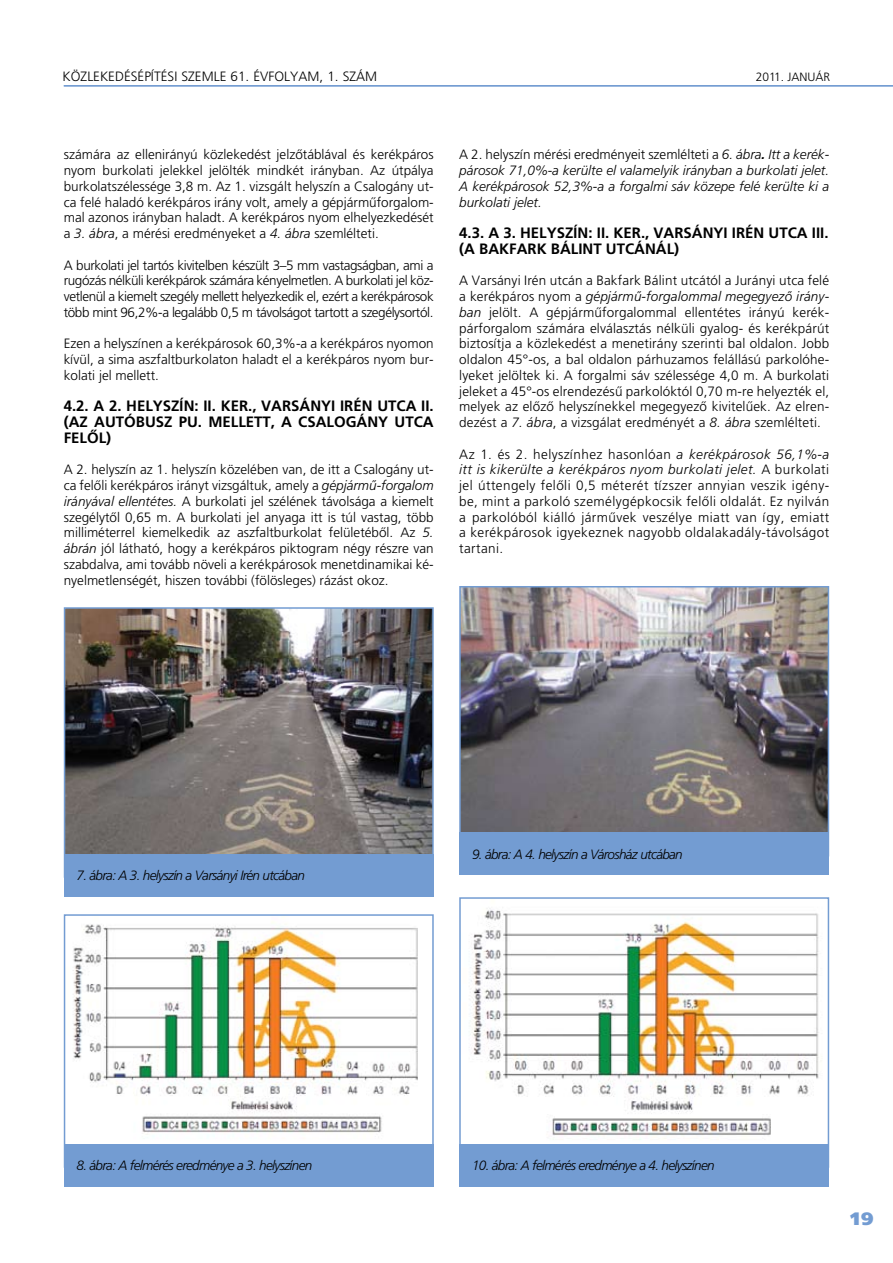
<style>
.page{position:relative;width:893px;height:1263px;background:#fff}
.page>*{position:absolute;margin:0;border:0;box-sizing:border-box;transform-origin:0 0}
.t1{font:900 18px "Frutiger H";color:#739cd2}
.t2{font:700 15px/15.8px "Frutiger H";color:#000}
.t3{font:300 13.5px/15.8px "Frutiger H";color:#000;text-align:justify}
.t4{font:italic 300 13.5px/15.8px "Frutiger H";letter-spacing:-.05em;color:#000;text-align:justify}
.t5{font:300 12px "Frutiger H";color:#000}
.s1{font-style:italic}
.s2{font-style:normal}
.s3{font-weight:700}
</style>
<div class="page">
<hr style="left:64px;top:85px;width:829px;height:2px;background:#739cd2">
<img style="left:73px;top:922px;width:345px;height:213px">
<div style="left:64px;top:914px;width:370px;height:254px;border:2px solid #739cd2"></div>
<div style="left:64px;top:1144px;width:370px;height:42px;background:#739cd2"></div>
<img style="left:67px;top:610px;width:364px;height:244px">
<div style="left:64px;top:607px;width:370px;height:271px;border:2px solid #739cd2"></div>
<div style="left:64px;top:854px;width:370px;height:42px;background:#739cd2"></div>
<img style="left:470px;top:908px;width:349px;height:232px">
<div style="left:459px;top:897px;width:370px;height:271px;border:2px solid #739cd2"></div>
<div style="left:459px;top:1144px;width:370px;height:42px;background:#739cd2"></div>
<img style="left:462px;top:589px;width:364px;height:244px">
<div style="left:459px;top:586px;width:370px;height:270px;border:2px solid #739cd2"></div>
<div style="left:459px;top:833px;width:370px;height:42px;background:#739cd2"></div>
<p class="t3" style="left:63px;top:69px;width:200px">KÖZLEKEDÉSÉPÍTÉSI SZEMLE 61. évfolyam</p>
<p class="t3" style="left:319px;top:69px;width:33px">, 1. szám</p>
<p class="t5" style="left:756px;top:70px;width:76px">2011. JANUÁR</p>
<p class="t3" style="left:64px;top:147px;width:371px">számára az ellenirányú közlekedést jelzôtáblával és kerékpáros nyom burkolati jelekkel jelölték mindkét irányban. Az útpálya burkolatszélessége 3,8 m. Az 1. vizsgált helyszín a Csalogány ut&shy;ca felé haladó kerékpáros irány volt, amely a gépjármûforgalom&shy;mal azonos irányban haladt. A kerékpáros nyom elhelyezkedését a <span class="s1">3. ábra</span>, a mérési eredményeket a <span class="s1">4. ábra</span> szemlélteti.</p>
<p class="t3" style="left:64px;top:257px;width:371px">A burkolati jel tartós kivitelben készült 3–5 mm vastagságban, ami a rugózás nélküli kerékpárok számára kényelmetlen. A burkolati jel köz&shy;vetlenül a kiemelt szegély mellett helyezkedik el, ezért a kerékpárosok több mint 96,2%-a legalább 0,5 m távolságot tartott a szegélysortól.</p>
<p class="t3" style="left:64px;top:336px;width:371px">Ezen a helyszínen a kerékpárosok 60,3%-a a kerékpáros nyomon kívül, a sima aszfaltburkolaton haladt el a kerékpáros nyom bur&shy;kolati jel mellett.</p>
<p class="t2" style="left:64px;top:398px;width:371px;text-align:justify">4.2. A 2. H ELYSZÍN: II . KER., VARSÁNYI IRÉN UTCA II . (AZ AUTÓBUSZ PU. M ELLETT, A CSALOGÁNY UTCA FELÔL)</p>
<p class="t3" style="left:64px;top:462px;width:371px">A 2. helyszín az 1. helyszín közelében van, de itt a Csalogány ut&shy;ca felôli kerékpáros irányt vizsgáltuk, amely a <span class="s1">gépjármû-forgalom irányával ellentétes.</span> A burkolati jel szélének távolsága a kiemelt szegélytôl 0,65 m. A burkolati jel anyaga itt is túl vastag, több milliméterrel kiemelkedik az aszfaltburkolat felületébôl. Az <span class="s1">5. ábrán</span> jól látható, hogy a kerékpáros piktogram négy részre van szabdalva, ami tovább növeli a kerékpárosok menetdinamikai ké&shy;nyelmetlenségét, hiszen további (fölösleges) rázást okoz.</p>
<p class="t4" style="left:459px;top:147px;width:371px"><span class="s2">A 2. helyszín mérési eredményeit szemlélteti a</span> 6. ábra<span class="s3">.</span> Itt a kerék&shy;párosok 71,0%-a kerülte el valamelyik irányban a burkolati jelet.<br>A kerékpárosok 52,3%-a a forgalmi sáv közepe felé kerülte ki a burkolati jelet.</p>
<p class="t2" style="left:459px;top:225px;width:371px">4.3. A 3. H ELYSZÍN: II . KER., VARSÁNYI IRÉN UTCA III . (A BAKFARK BÁLINT UTCÁNÁL)</p>
<p class="t3" style="left:459px;top:273px;width:371px">A Varsányi Irén utcán a Bakfark Bálint utcától a Jurányi utca felé a kerékpáros nyom a <span class="s1">gépjármû-forgalommal megegyezô irány&shy;ban</span> jelölt. A gépjármûforgalommal ellentétes irányú kerék&shy;párforgalom számára elválasztás nélküli gyalog- és kerékpárút biztosítja a közlekedést a menetirány szerinti bal oldalon. Jobb oldalon 45°-os, a bal oldalon párhuzamos felállású parkolóhe&shy;lyeket jelöltek ki. A forgalmi sáv szélessége 4,0 m. A burkolati jeleket a 45°-os elrendezésû parkolóktól 0,70 m-re helyezték el, melyek az elôzô helyszínekkel megegyezô kivitelûek. Az elren&shy;dezést a <span class="s1">7. ábra</span>, a vizsgálat eredményét a <span class="s1">8. ábra</span> szemlélteti.</p>
<p class="t3" style="left:459px;top:446px;width:371px">Az 1. és 2. helyszínhez hasonlóan <span class="s1">a kerékpárosok 56,1%-a itt is kikerülte a kerékpáros nyom burkolati jelet.</span> A burkolati jel úttengely felôli 0,5 méterét tízszer annyian veszik igény&shy;be, mint a parkoló személygépkocsik felôli oldalát. Ez nyilván a parkolóból kiálló jármûvek veszélye miatt van így, emiatt a kerékpárosok igyekeznek nagyobb oldalakadály-távolságot tartani.</p>
<p class="t4" style="left:77px;top:868px;width:230px">7. ábra: A 3. helyszín a Varsányi Irén utcában</p>
<p class="t4" style="left:472px;top:846px;width:212px">9. ábra: A 4. helyszín a Városház utcában</p>
<p class="t4" style="left:77px;top:1158px;width:237px">8. ábra: A felmérés eredménye a 3. helyszínen</p>
<p class="t4" style="left:472px;top:1158px;width:244px">10. ábra: A felmérés eredménye a 4. helyszínen</p>
<h1 class="t1" style="left:850px;top:1208px;width:13px">19</h1>
</div>
